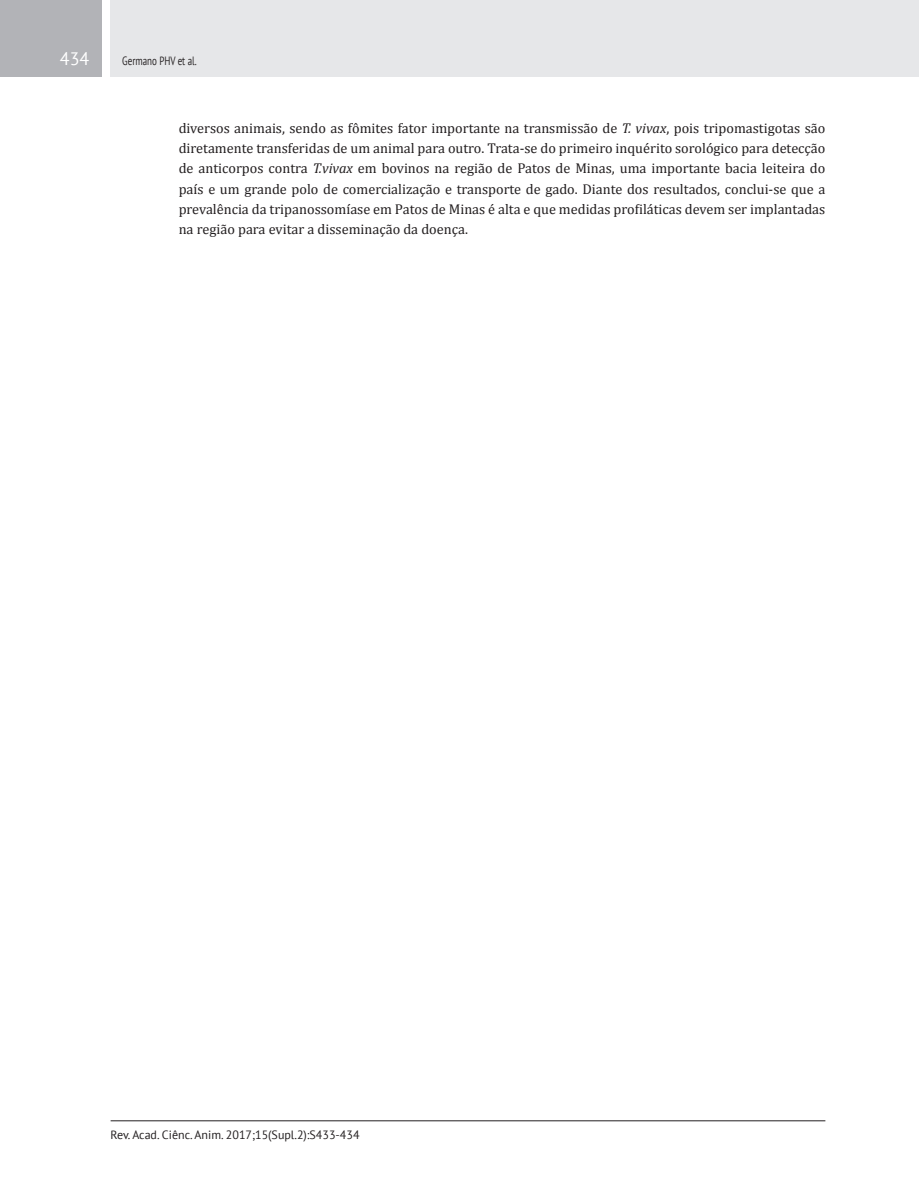
<style>
.page{position:relative;width:919px;height:1191px;background:#fff}
.page>*{position:absolute;margin:0;border:0;box-sizing:border-box;transform-origin:0 0}
.Número_de_páginas{font:18px "PT Sans";color:#fff}
.Texto_-_Resumo{font:14.25px/20.2px "Cambria";color:#231f20;text-align:justify}
.Rodapé{font:12px "PT Sans";color:#231f20}
.Cabeçalho{font:12px "PT Sans";color:#231f20;scale:.75 1}
.s1{font-style:italic}
</style>
<div class="page">
<div style="left:111px;top:0;width:807px;height:77px;background:#e6e7e9"></div>
<div style="left:0;top:0;width:102px;height:77px;background:#b2b3b7"></div>
<hr style="left:111px;top:1120px;width:714px;height:1px;background:#231f20">
<p class="Número_de_páginas" style="left:60px;top:47px;width:31px">434</p>
<p class="Cabeçalho" style="left:122px;top:53px;width:101px">Germano PHV et al.</p>
<p class="Texto_-_Resumo" style="left:179px;top:118px;width:648px">diversos animais, sendo as fômites fator importante na transmissão de <span class="s1">T. vivax</span>, pois tripomastigotas são diretamente transferidas de um animal para outro. Trata-se do primeiro inquérito sorológico para detecção de anticorpos contra <span class="s1">T.vivax</span> em bovinos na região de Patos de Minas, uma importante bacia leiteira do país e um grande polo de comercialização e transporte de gado. Diante dos resultados, conclui-se que a prevalência da tripanossomíase em Patos de Minas é alta e que medidas profiláticas devem ser implantadas na região para evitar a disseminação da doença.</p>
<p class="Rodapé" style="left:111px;top:1126px;width:250px">Rev. Acad. Ciênc. Anim. 2017;15(Supl.2):S433-434</p>
</div>
